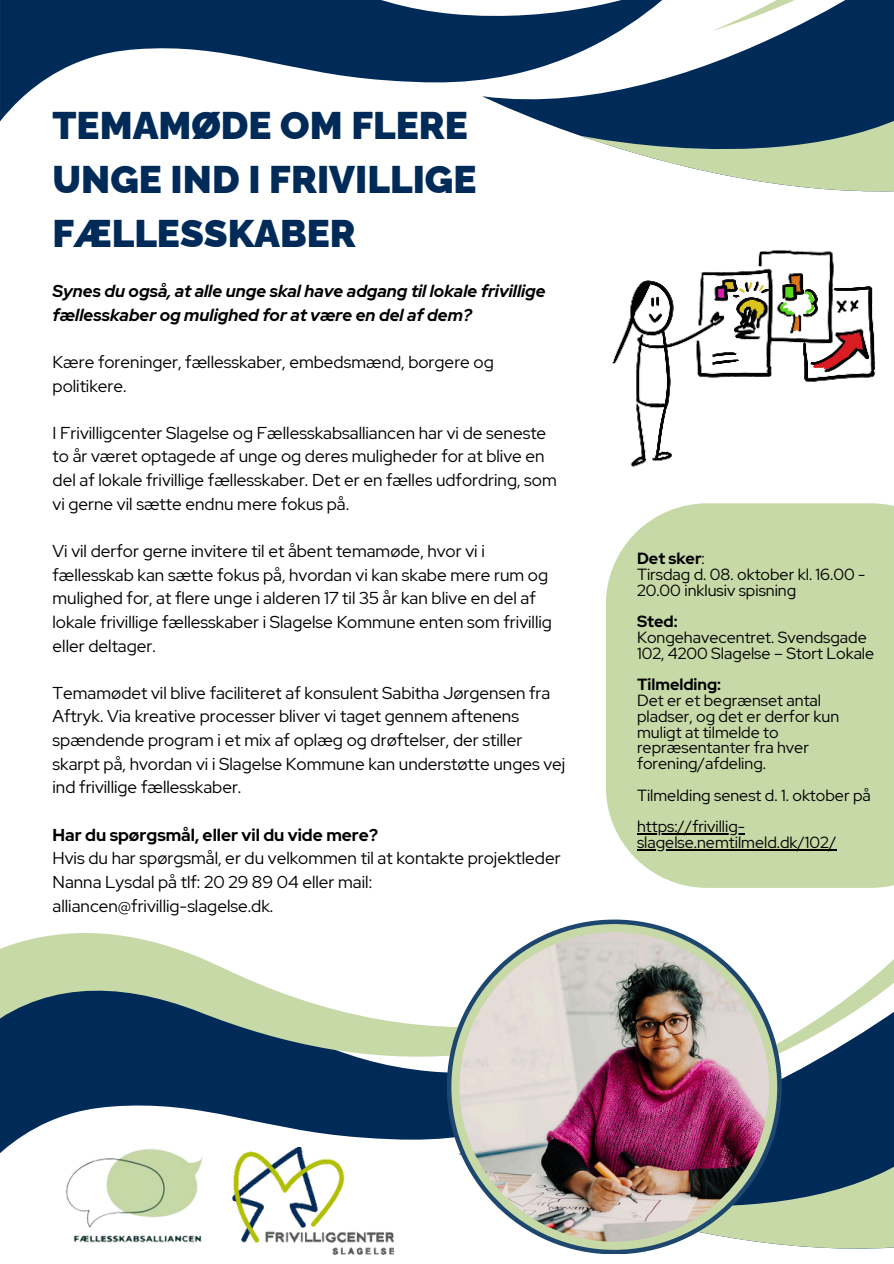
<style>
.page{position:relative;width:894px;height:1264px;background:#fff}
.page>*{position:absolute;margin:0;border:0;box-sizing:border-box;transform-origin:0 0}
.t1{font:900 38.55px/54px "Raleway";color:#002b59}
.t2{font:17.1px/23.7px "Red Hat Display";color:#000}
.t3{font:italic 700 17.1px/23.7px "Red Hat Display";color:#000}
.t4{font:700 17.1px "Red Hat Display";color:#000}
.t5{font:16.05px/15.8px "Red Hat Display";color:#000}
.t6{font:700 16.05px "Red Hat Display";color:#000}
.s1{font-weight:400}
</style>
<div class="page">
<svg style="left:0;top:1060px;width:454px;height:93px;fill:#002b59"></svg>
<svg style="left:458px;top:1087px;width:435px;height:157px;fill:#002b59"></svg>
<svg style="left:688px;top:936px;width:205px;height:151px"></svg>
<svg style="left:556px;top:1132px;width:337px;height:122px;background:#7e9793"></svg>
<svg style="left:0;top:927px;width:680px;height:133px"></svg>
<svg style="left:446px;top:919px;width:335px;height:335px;background:#345a79"></svg>
<div style="left:451px;top:924px;width:326px;height:325px;background:#c7d9a7;border-radius:50%"></div>
<img style="left:459px;top:932px;width:309px;height:309px;border-radius:50%">
<img style="left:53px;top:1111px;width:180px;height:132px">
<img style="left:232px;top:1147px;width:161px;height:107px">
<svg style="left:0;top:3px;width:482px;height:118px;fill:#002b59"></svg>
<svg style="left:482px;top:3px;width:411px;height:133px;fill:#002b59"></svg>
<svg style="left:712px;top:0;width:181px;height:31px"></svg>
<svg style="left:579px;top:76px;width:314px;height:116px"></svg>
<svg style="left:0;top:0;width:662px;height:3px"></svg>
<div style="left:606px;top:503px;width:287px;height:384px;background:#c7d9a7"></div>
<hr style="left:637px;top:833px;width:107px;height:1px;background:#000">
<hr style="left:637px;top:849px;width:199px;height:1px;background:#000">
<img style="left:606px;top:250px;width:272px;height:259px">
<p class="t1" style="left:53px;top:98px;width:425px">TEMAMØDE OM FLERE<br>UNGE IND I FRIVILLIGE<br>FÆLLESSKABER</p>
<h2 class="t3" style="left:53px;top:279px;width:494px">Synes du også, at alle unge skal have adgang til lokale frivillige fællesskaber og mulighed for at være en del af dem?</h2>
<p class="t2" style="left:53px;top:350px;width:442px">Kære foreninger, fællesskaber, embedsmænd, borgere og politikere.</p>
<p class="t2" style="left:53px;top:421px;width:505px">I Frivilligcenter Slagelse og Fællesskabsalliancen har vi de seneste to år været optagede af unge og deres muligheder for at blive en del af lokale frivillige fællesskaber. Det er en fælles udfordring, som vi gerne vil sætte endnu mere fokus på.</p>
<p class="t2" style="left:53px;top:539px;width:500px">Vi vil derfor gerne invitere til et åbent temamøde, hvor vi i fællesskab kan sætte fokus på, hvordan vi kan skabe mere rum og mulighed for, at flere unge i alderen 17 til 35 år kan blive en del af lokale frivillige fællesskaber i Slagelse Kommune enten som frivillig eller deltager.</p>
<p class="t2" style="left:53px;top:681px;width:514px">Temamødet vil blive faciliteret af konsulent Sabitha Jørgensen fra Aftryk. Via kreative processer bliver vi taget gennem aftenens spændende program i et mix af oplæg og drøftelser, der stiller skarpt på, hvordan vi i Slagelse Kommune kan understøtte unges vej ind frivillige fællesskaber.</p>
<p class="t4" style="left:53px;top:823px;width:327px">Har du spørgsmål, eller vil du vide mere?</p>
<p class="t2" style="left:53px;top:846px;width:509px">Hvis du har spørgsmål, er du velkommen til at kontakte projektleder<br>Nanna Lysdal på tlf: 20 29 89 04 eller mail:</p>
<p class="t2" style="left:53px;top:893px;width:222px">alliancen@frivillig-slagelse.dk.</p>
<p class="t6" style="left:637px;top:548px;width:69px">Det sker<span class="s1">:</span></p>
<p class="t5" style="left:637px;top:566px;width:230px">Tirsdag d. 08. oktober kl. 16.00 -<br>20.00 inklusiv spisning</p>
<p class="t6" style="left:637px;top:611px;width:42px">Sted:</p>
<p class="t5" style="left:637px;top:629px;width:239px">Kongehavecentret. Svendsgade<br>102, 4200 Slagelse – Stort Lokale</p>
<p class="t6" style="left:637px;top:674px;width:86px">Tilmelding:</p>
<p class="t5" style="left:637px;top:692px;width:204px">Det er et begrænset antal pladser, og det er derfor kun muligt at tilmelde to repræsentanter fra hver forening/afdeling.</p>
<p class="t5" style="left:637px;top:787px;width:235px">Tilmelding senest d. 1. oktober på</p>
<p class="t5" style="left:637px;top:818px;width:109px">https://frivillig-</p>
<p class="t5" style="left:637px;top:834px;width:201px">slagelse.nemtilmeld.dk/102/</p>
</div>
